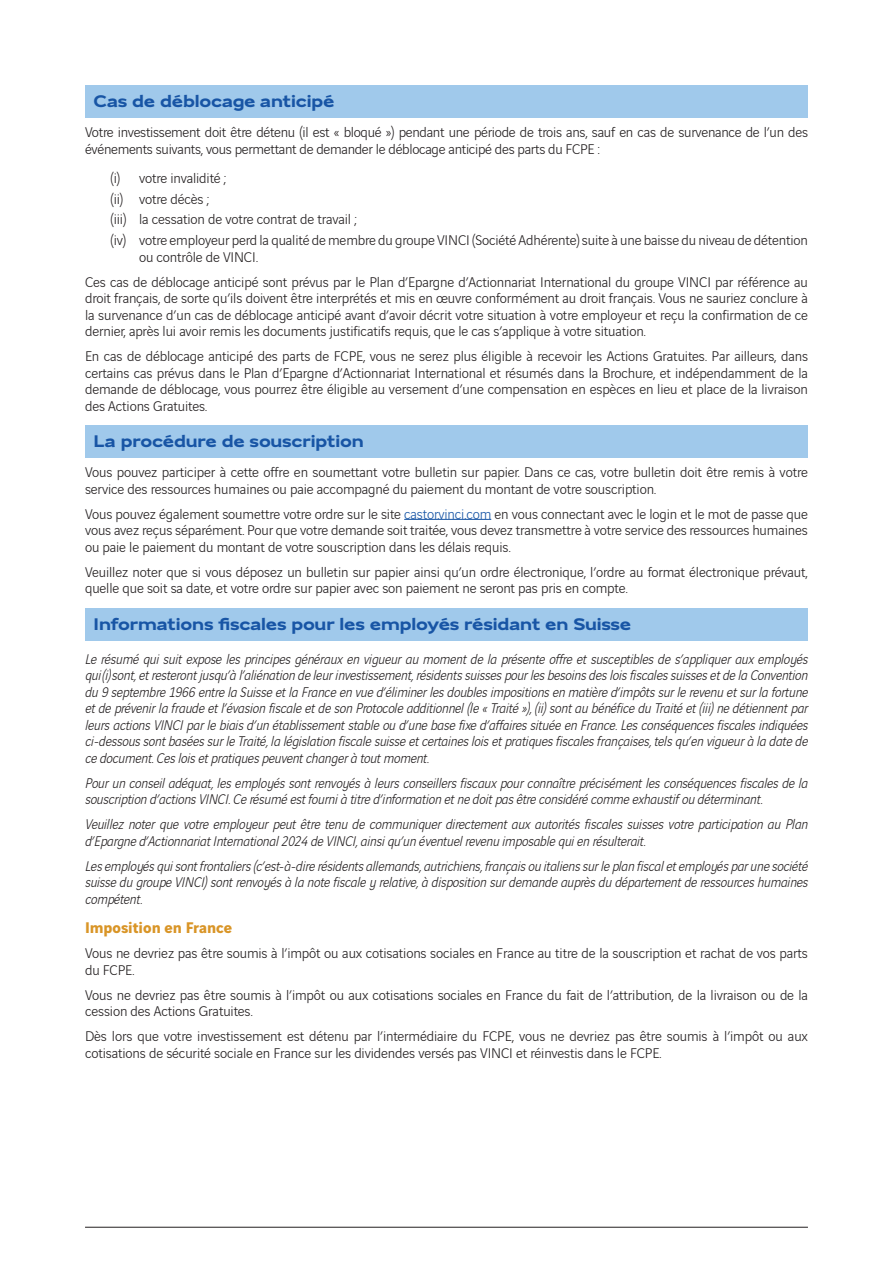
<style>
.page{position:relative;width:893px;height:1263px;background:#fff}
.page>*{position:absolute;margin:0;border:0;box-sizing:border-box;transform-origin:0 0}
.t1{font:700 18px "Vinci Sans Expanded";letter-spacing:-.01em;color:#1855a5}
.t2{font:700 16.5px "Vinci Sans";color:#d99527}
.t3{font:300 15px/16.5px "Vinci Sans";letter-spacing:-.01em;color:#231f20}
.t4{font:italic 300 15px/16.5px "Vinci Sans";letter-spacing:-.01em;color:#231f20;text-align:justify}
.s1{color:#1855a5}
</style>
<div class="page">
<hr style="left:85px;top:1227px;width:723px;height:1px;background:#231f20">
<hr style="left:404px;top:519px;width:87px;height:1px;background:#1855a5">
<div style="left:85px;top:85px;width:723px;height:33px;background:#a0c9eb"></div>
<div style="left:85px;top:425px;width:723px;height:33px;background:#a0c9eb"></div>
<div style="left:85px;top:608px;width:723px;height:33px;background:#a0c9eb"></div>
<p class="t1" style="left:94px;top:88px;width:242px">Cas de déblocage anticipé</p>
<p class="t3" style="left:85px;top:123px;width:724px">Votre investissement doit être détenu (il est « bloqué ») pendant une période de trois ans, sauf en cas de survenance de l’un des événements suivants, vous permettant de demander le déblocage anticipé des parts du FCPE :</p>
<p class="t3" style="left:111px;top:166px;width:699px;line-height:20.7px">(i) votre invalidité ;<br>(ii) votre décès ;<br>(iii) la cessation de votre contrat de travail ;<br>(iv) votre employeur perd la qualité de membre du groupe VINCI (Société Adhérente) suite à une baisse du niveau de détention</p>
<p class="t3" style="left:85px;top:243px;width:724px;line-height:25px;text-indent:54px">ou contrôle de VINCI.<br>Ces cas de déblocage anticipé sont prévus par le Plan d’Epargne d’Actionnariat International du groupe VINCI par référence au</p>
<p class="t3" style="left:85px;top:289px;width:724px;text-align:justify">droit français, de sorte qu’ils doivent être interprétés et mis en œuvre conformément au droit français. Vous ne sauriez conclure à la survenance d’un cas de déblocage anticipé avant d’avoir décrit votre situation à votre employeur et reçu la confirmation de ce dernier, après lui avoir remis les documents justificatifs requis, que le cas s’applique à votre situation.</p>
<p class="t3" style="left:85px;top:347px;width:724px;text-align:justify">En cas de déblocage anticipé des parts de FCPE, vous ne serez plus éligible à recevoir les Actions Gratuites. Par ailleurs, dans certains cas prévus dans le Plan d’Epargne d’Actionnariat International et résumés dans la Brochure, et indépendamment de la demande de déblocage, vous pourrez être éligible au versement d’une compensation en espèces en lieu et place de la livraison des Actions Gratuites.</p>
<p class="t1" style="left:94px;top:428px;width:272px">La procédure de souscription</p>
<p class="t3" style="left:85px;top:463px;width:724px">Vous pouvez participer à cette offre en soumettant votre bulletin sur papier. Dans ce cas, votre bulletin doit être remis à votre service des ressources humaines ou paie accompagné du paiement du montant de votre souscription.</p>
<p class="t3" style="left:85px;top:504px;width:724px;text-align:justify">Vous pouvez également soumettre votre ordre sur le site <span class="s1">castor.vinci.com</span> en vous connectant avec le login et le mot de passe que vous avez reçus séparément. Pour que votre demande soit traitée, vous devez transmettre à votre service des ressources humaines ou paie le paiement du montant de votre souscription dans les délais requis.</p>
<p class="t3" style="left:85px;top:562px;width:724px">Veuillez noter que si vous déposez un bulletin sur papier ainsi qu’un ordre électronique, l’ordre au format électronique prévaut, quelle que soit sa date, et votre ordre sur papier avec son paiement ne seront pas pris en compte.</p>
<p class="t1" style="left:94px;top:610px;width:539px">Informations fiscales pour les employés résidant en Suisse</p>
<p class="t4" style="left:85px;top:649px;width:724px">Le résumé qui suit expose les principes généraux en vigueur au moment de la présente offre et susceptibles de s’appliquer aux employés qui (i) sont, et resteront jusqu’à l’aliénation de leur investissement, résidents suisses pour les besoins des lois fiscales suisses et de la Convention du 9 septembre 1966 entre la Suisse et la France en vue d’éliminer les doubles impositions en matière d’impôts sur le revenu et sur la fortune et de prévenir la fraude et l’évasion fiscale et de son Protocole additionnel (le « Traité »), (ii) sont au bénéfice du Traité et (iii) ne détiennent par leurs actions VINCI par le biais d’un établissement stable ou d’une base fixe d’affaires située en France. Les conséquences fiscales indiquées ci-dessous sont basées sur le Traité, la législation fiscale suisse et certaines lois et pratiques fiscales françaises, tels qu’en vigueur à la date de ce document. Ces lois et pratiques peuvent changer à tout moment.</p>
<p class="t4" style="left:85px;top:773px;width:724px">Pour un conseil adéquat, les employés sont renvoyés à leurs conseillers fiscaux pour connaître précisément les conséquences fiscales de la souscription d’actions VINCI. Ce résumé est fourni à titre d’information et ne doit pas être considéré comme exhaustif ou déterminant.</p>
<p class="t4" style="left:85px;top:815px;width:724px">Veuillez noter que votre employeur peut être tenu de communiquer directement aux autorités fiscales suisses votre participation au Plan d’Epargne d’Actionnariat International 2024 de VINCI, ainsi qu’un éventuel revenu imposable qui en résulterait.</p>
<p class="t4" style="left:85px;top:856px;width:724px">Les employés qui sont frontaliers (c’est-à-dire résidents allemands, autrichiens, français ou italiens sur le plan fiscal et employés par une société suisse du groupe VINCI) sont renvoyés à la note fiscale y relative, à disposition sur demande auprès du département de ressources humaines compétent.</p>
<p class="t2" style="left:85px;top:915px;width:149px">Imposition en France</p>
<p class="t3" style="left:85px;top:944px;width:724px">Vous ne devriez pas être soumis à l’impôt ou aux cotisations sociales en France au titre de la souscription et rachat de vos parts du FCPE.</p>
<p class="t3" style="left:85px;top:985px;width:724px">Vous ne devriez pas être soumis à l’impôt ou aux cotisations sociales en France du fait de l’attribution, de la livraison ou de la cession des Actions Gratuites.</p>
<p class="t3" style="left:85px;top:1027px;width:724px">Dès lors que votre investissement est détenu par l’intermédiaire du FCPE, vous ne devriez pas être soumis à l’impôt ou aux cotisations de sécurité sociale en France sur les dividendes versés pas VINCI et réinvestis dans le FCPE.</p>
</div>
